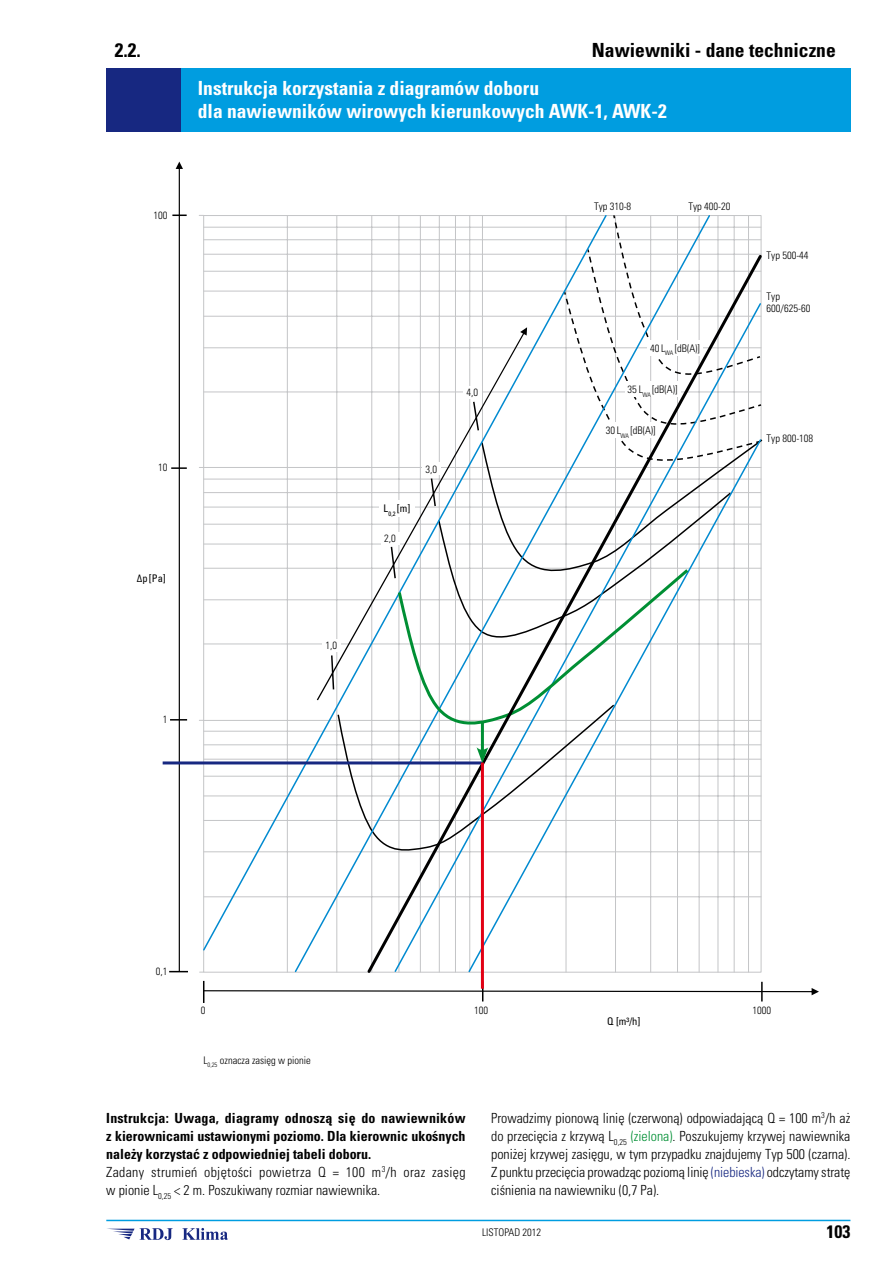
<style>
.page{position:relative;width:893px;height:1263px;background:#fff}
.page>*{position:absolute;margin:0;border:0;box-sizing:border-box;transform-origin:0 0}
.t1{font:700 condensed 19.5px/23.4px "Univers Pl LT";color:#fff}
.t2{font:700 condensed 19.5px "Univers Pl LT";color:#000}
.t3{font:700 condensed 18px "Univers Pl LT";color:#000}
.t4{font:300 condensed 13.95px/18px "Univers Pl LT";letter-spacing:-.005em;color:#000;text-align:justify}
.t5{font:700 condensed 13.95px/18px "Univers Pl LT";color:#000}
.t6{font:300 condensed 10.5px/12.6px "Univers Pl LT";color:#000}
.t7{font:condensed 10.5px "Univers Pl LT";color:#000}
.s1{font-weight:300}
.s2{color:#008f34}
.s3{color:#172881}
</style>
<div class="page">
<svg style="left:203px;top:981px;width:616px;height:22px"></svg>
<svg style="left:169px;top:162px;width:19px;height:810px"></svg>
<hr style="left:287px;top:216px;width:1px;height:756px;background:#c4c5c7">
<svg style="left:202px;top:215px;width:91px;height:737px"></svg>
<svg style="left:293px;top:215px;width:418px;height:758px"></svg>
<div style="left:322px;top:639px;width:19px;height:12px;background:#fff"></div>
<svg style="left:365px;top:252px;width:398px;height:723px"></svg>
<svg style="left:336px;top:703px;width:280px;height:153px"></svg>
<hr style="left:163px;top:761px;width:319px;height:3px;background:#172881">
<hr style="left:481px;top:762px;width:3px;height:227px;background:#e20014">
<div style="left:603px;top:423px;width:55px;height:15px;background:#fff"></div>
<div style="left:625px;top:382px;width:55px;height:15px;background:#fff"></div>
<div style="left:647px;top:340px;width:56px;height:16px;background:#fff"></div>
<hr style="left:106px;top:1220px;width:744px;height:1px;background:#009de0">
<svg style="left:107px;top:1228px;width:121px;height:12px"></svg>
<div style="left:106px;top:68px;width:75px;height:63px;background:#172881"></div>
<div style="left:181px;top:68px;width:669px;height:63px;background:#009de0"></div>
<h1 class="t2" style="left:115px;top:38px;width:27px">2.2.</h1>
<h1 class="t2" style="left:592px;top:38px;width:245px">Nawiewniki - dane techniczne</h1>
<h1 class="t1" style="left:198px;top:76px;width:470px">Instrukcja korzystania z diagramów doboru<br>dla nawiewników wirowych kierunkowych AWK-1, AWK-2</h1>
<p class="t6" style="left:153px;top:209px;width:15px">100</p>
<p class="t6" style="left:158px;top:461px;width:11px">10</p>
<p class="t7" style="left:137px;top:572px;width:31px">∆p [Pa]</p>
<p class="t6" style="left:163px;top:713px;width:6px">1</p>
<p class="t6" style="left:325px;top:639px;width:13px">1,0</p>
<p class="t7" style="left:384px;top:502px;width:28px">L<sub>0,2</sub> [m]</p>
<p class="t6" style="left:384px;top:532px;width:13px">2,0</p>
<p class="t6" style="left:426px;top:463px;width:13px">3,0</p>
<p class="t6" style="left:466px;top:386px;width:13px">4,0</p>
<p class="t6" style="left:594px;top:200px;width:39px">Typ 310-8</p>
<p class="t6" style="left:688px;top:200px;width:43px">Typ 400-20</p>
<p class="t6" style="left:650px;top:342px;width:51px">40 L<sub>WA</sub> [dB(A)]</p>
<p class="t6" style="left:628px;top:383px;width:51px">35 L<sub>WA</sub> [dB(A)]</p>
<p class="t6" style="left:606px;top:424px;width:51px">30 L<sub>WA</sub> [dB(A)]</p>
<p class="t6" style="left:767px;top:249px;width:43px">Typ 500-44</p>
<p class="t6" style="left:767px;top:290px;width:45px">Typ<br>600/625-60</p>
<p class="t6" style="left:767px;top:432px;width:48px">Typ 800-108</p>
<p class="t6" style="left:156px;top:965px;width:13px">0,1</p>
<p class="t6" style="left:201px;top:1003px;width:6px">0</p>
<p class="t6" style="left:474px;top:1003px;width:15px">100</p>
<p class="t6" style="left:752px;top:1003px;width:20px">1000</p>
<p class="t6" style="left:203px;top:1053px;width:109px">L<sub>0,25</sub> oznacza zasięg w pionie</p>
<p class="t7" style="left:607px;top:1015px;width:35px">Q [m³/h]</p>
<p class="t5" style="left:106px;top:1109px;width:361px">Instrukcja: Uwaga, diagramy odnoszą się do nawiewników z kierownicami ustawionymi poziomo. Dla kierownic ukośnych należy korzystać z odpowiedniej tabeli doboru.<br><span class="s1">Zadany strumień objętości powietrza Q = 100 m</span><sup>3</sup><span class="s1">/h oraz zasięg w pionie L</span><sub>0,25</sub> <span class="s1">&lt; 2 m. Poszukiwany rozmiar nawiewnika.</span></p>
<p class="t4" style="left:491px;top:1109px;width:361px">Prowadzimy pionową linię (czerwoną) odpowiadającą Q = 100 m<sup>3</sup>/h aż do przecięcia z krzywą L<sub>0,25</sub> <span class="s2">(zielona)</span>. Poszukujemy krzywej nawiewnika poniżej krzywej zasięgu, w tym przypadku znajdujemy Typ 500 (czarna).<br>Z punktu przecięcia prowadząc poziomą linię <span class="s3">(niebieska)</span> odczytamy stratę ciśnienia na nawiewniku (0,7 Pa).</p>
<p class="t6" style="left:482px;top:1225px;width:61px">LISTOPAD 2012</p>
<p class="t3" style="left:826px;top:1220px;width:25px">103</p>
</div>
